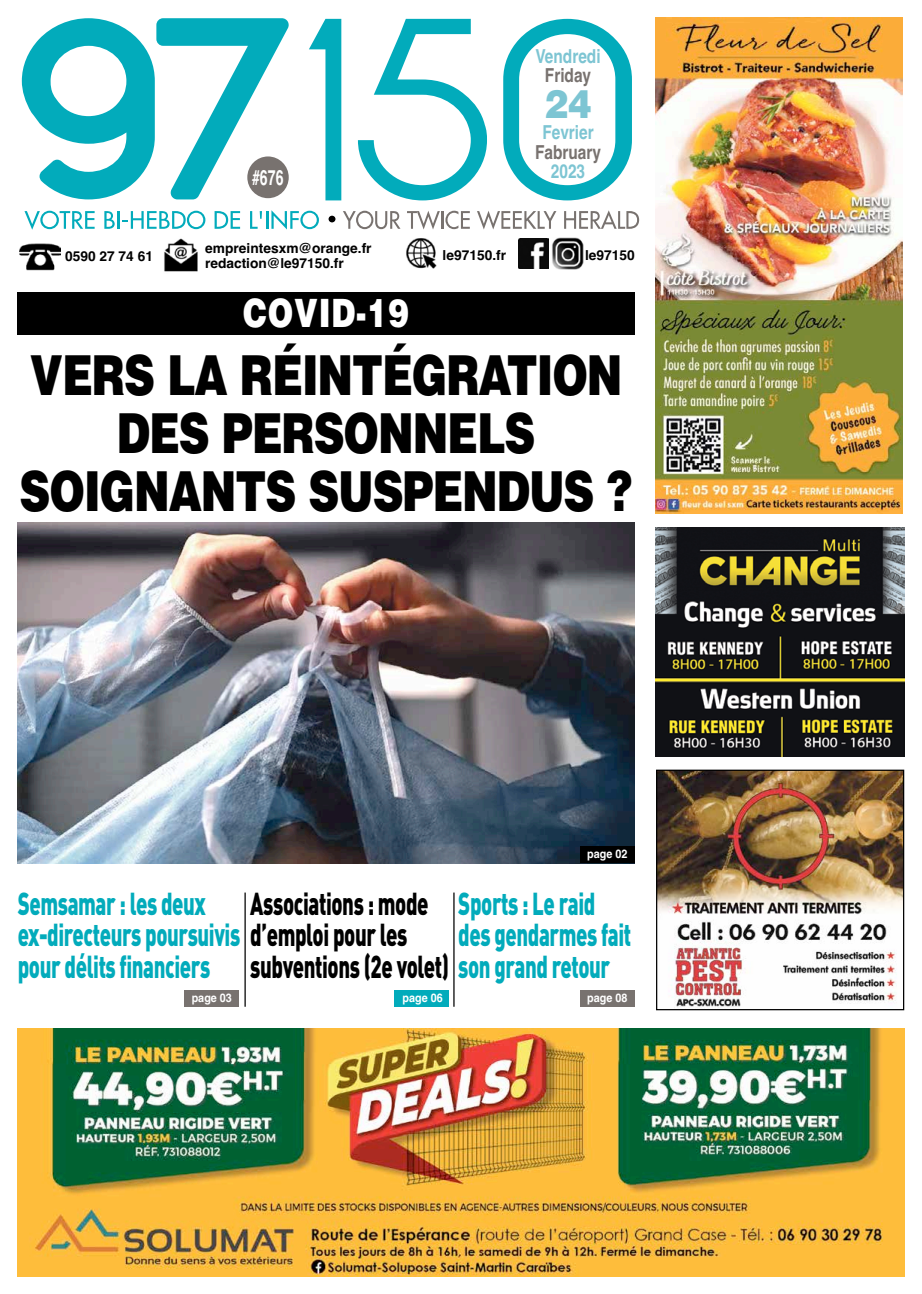
<style>
.page{position:relative;width:922px;height:1294px;background:#fff}
.page>*{position:absolute;margin:0;border:0;box-sizing:border-box;transform-origin:0 0}
.t1{font:900 55.12px/58.1px "Helvetica";letter-spacing:-.025em;color:#000;text-align:center;scale:.78 1}
.t2{font:900 39.25px "Helvetica";color:#7dc5d3;scale:.9 1}
.t3{font:900 39px "Helvetica";letter-spacing:.025em;color:#fff;scale:.79 1}
.t4{font:900 31.38px/31.4px "DIN Pro";letter-spacing:-.02em;color:#02abbb;scale:.65 1}
.t5{font:900 31.38px "DIN Pro";letter-spacing:-.02em;color:#000;scale:.65 1}
.t6{font:700 21.12px "Helvetica";color:#fff;scale:.67 1}
.t7{font:700 19.25px "Helvetica";color:#7dc5d3;scale:.8 1}
.t8{font:700 19.25px "Helvetica";color:#78726f;scale:.8 1}
.t9{font:700 13.75px/15px "Helvetica";color:#000}
.t10{font:700 11.88px "Helvetica";color:#fff;scale:.91 1}
.s1{color:#000}
.s2{color:#02abbb}
</style>
<div class="page">
<svg style="left:22px;top:18px;width:267px;height:181px"></svg>
<svg style="left:309px;top:19px;width:32px;height:181px"></svg>
<svg style="left:358px;top:19px;width:129px;height:181px"></svg>
<svg style="left:503px;top:19px;width:128px;height:181px"></svg>
<div style="left:247px;top:156px;width:41px;height:42px;background:#78726f;border-radius:50%"></div>
<div style="left:328px;top:216px;width:7px;height:6px;background:#000;border-radius:50%"></div>
<svg style="left:24px;top:211px;width:71px;height:19px"></svg>
<svg style="left:104px;top:211px;width:101px;height:18px"></svg>
<svg style="left:214px;top:211px;width:26px;height:18px"></svg>
<svg style="left:250px;top:210px;width:69px;height:19px"></svg>
<svg style="left:343px;top:211px;width:57px;height:18px"></svg>
<svg style="left:407px;top:211px;width:62px;height:18px"></svg>
<svg style="left:477px;top:211px;width:79px;height:18px"></svg>
<svg style="left:564px;top:210px;width:75px;height:19px"></svg>
<img style="left:20px;top:243px;width:40px;height:28px">
<img style="left:406px;top:238px;width:31px;height:31px">
<img style="left:518px;top:238px;width:66px;height:31px">
<img style="left:164px;top:238px;width:34px;height:34px">
<img style="left:658px;top:771px;width:244px;height:237px">
<div style="left:656px;top:769px;width:248px;height:241px;border:1px solid #000"></div>
<img style="left:18px;top:522px;width:616px;height:341px">
<div style="left:18px;top:292px;width:616px;height:43px;background:#000"></div>
<hr style="left:244px;top:892px;width:2px;height:114px;background:#000">
<hr style="left:453px;top:892px;width:1px;height:114px;background:#000">
<div style="left:394px;top:989px;width:55px;height:17px;background:#02abbb"></div>
<div style="left:579px;top:989px;width:55px;height:17px;background:#78726f"></div>
<div style="left:184px;top:989px;width:55px;height:17px;background:#78726f"></div>
<img style="left:655px;top:18px;width:247px;height:495px">
<div style="left:579px;top:846px;width:55px;height:17px;background:#000"></div>
<img style="left:18px;top:1028px;width:886px;height:248px">
<img style="left:655px;top:527px;width:249px;height:229px">
<p class="t9" style="left:65px;top:248px;width:89px">0590 27 74 61</p>
<p class="t6" style="left:252px;top:160px;width:48px">#676</p>
<p class="t9" style="left:205px;top:241px;width:168px">empreintesxm@orange.fr redaction@le97150.fr</p>
<p class="t3" style="left:243px;top:287px;width:211px">COVID-19</p>
<p class="t7" style="left:535px;top:40px;width:83px">Vendredi</p>
<p class="t8" style="left:544px;top:60px;width:59px">Friday</p>
<p class="t7" style="left:542px;top:117px;width:66px">Fevrier</p>
<p class="t8" style="left:535px;top:137px;width:84px">Fabruary</p>
<p class="t7" style="left:550px;top:156px;width:44px">2023</p>
<p class="t2" style="left:544px;top:78px;width:54px">24</p>
<p class="t9" style="left:442px;top:247px;width:65px">le97150.fr</p>
<p class="t9" style="left:585px;top:248px;width:51px">le97150</p>
<h1 class="t1" style="left:20px;top:344px;width:787px">VERS LA RÉINTÉGRATION<br>DES PERSONNELS<br>SOIGNANTS SUSPENDUS ?</h1>
<p class="t10" style="left:587px;top:844px;width:46px">page 02</p>
<p class="t4" style="left:18px;top:868px;width:298px;line-height:62.6px">Semsamar : les deux pour délits financiers</p>
<p class="t5" style="left:250px;top:876px;width:276px">Associations : mode</p>
<p class="t4" style="left:18px;top:915px;width:601px">ex-directeurs poursuivis <span class="s1">d’emploi pour les</span></p>
<p class="t5" style="left:250px;top:939px;width:555px">subventions (2e volet) <span class="s2">son grand retour</span></p>
<p class="t4" style="left:458px;top:883px;width:267px">Sports : Le raid des gendarmes fait</p>
<p class="t10" style="left:192px;top:987px;width:46px">page 03</p>
<p class="t10" style="left:402px;top:987px;width:46px">page 06</p>
<p class="t10" style="left:587px;top:987px;width:46px">page 08</p>
</div>
